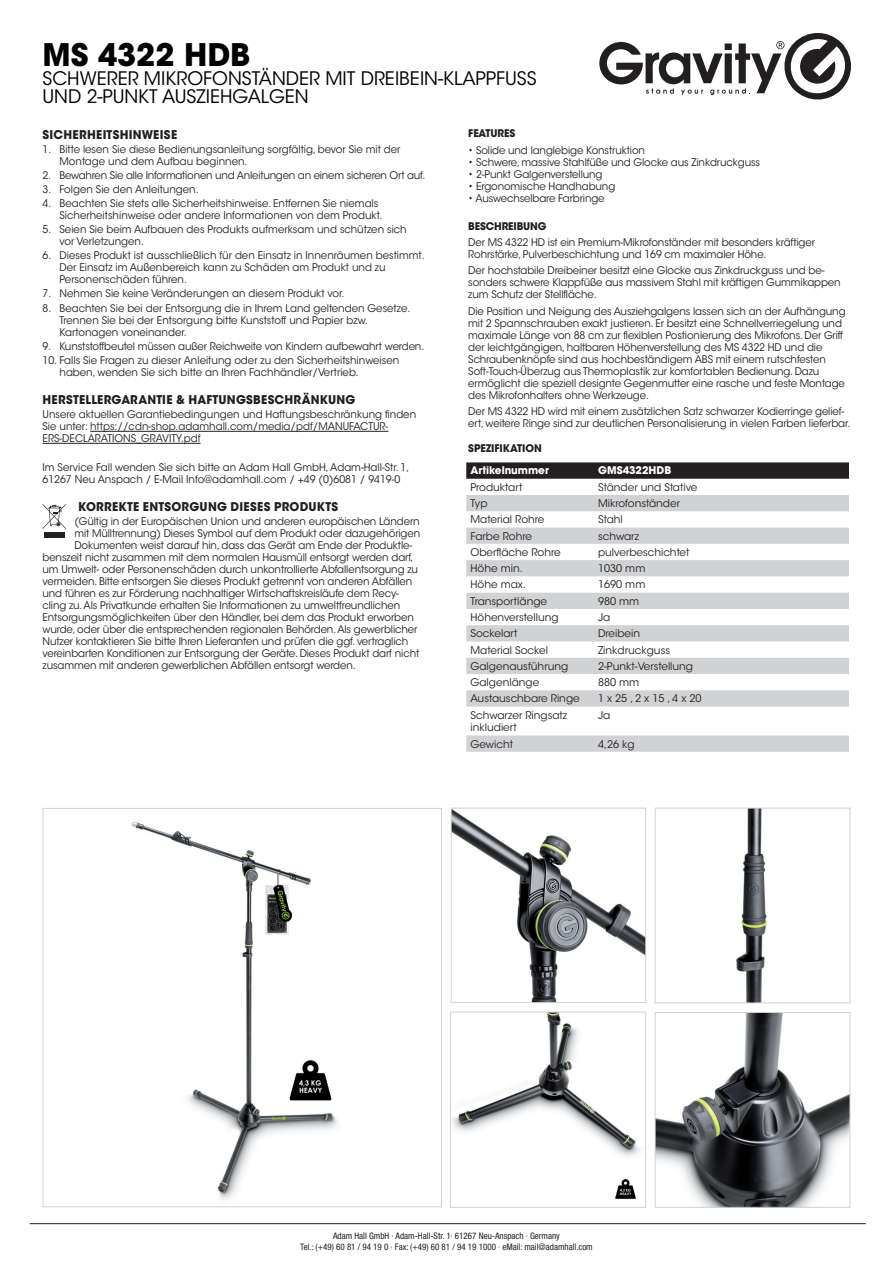
<style>
.page{position:relative;width:893px;height:1263px;background:#fff}
.page>*{position:absolute;margin:0;border:0;box-sizing:border-box;transform-origin:0 0}
.t1{font:700 30.9px "ITC Avant Garde Std";color:#030102}
.t2{font:18.6px/18.6px "ITC Avant Garde Std";color:#030102}
.t3{font:700 12px "ITC Avant Garde Std";letter-spacing:.025em;color:#231f20}
.t4{font:10.5px/12px "ITC Avant Garde Std";letter-spacing:-.01em;color:#231f20}
.t5{font:700 10.5px "ITC Avant Garde Std";letter-spacing:-.01em;color:#231f20}
.t6{font:700 10.5px "ITC Avant Garde Std";color:#fff}
.t7{font:condensed 9px/10.8px "Helvetica Neue LT Pro";color:#231f20;text-align:center}
</style>
<div class="page">
<hr style="left:90px;top:431px;width:298px;height:1px;background:#231f20">
<hr style="left:43px;top:443px;width:158px;height:1px;background:#231f20">
<div style="left:44px;top:533px;width:21px;height:5px;background:#231f20"></div>
<svg style="left:43px;top:504px;width:23px;height:25px"></svg>
<svg style="left:599px;top:33px;width:252px;height:67px"></svg>
<svg style="left:466px;top:462px;width:383px;height:17px;background:#2c2829"></svg>
<svg style="left:466px;top:495px;width:383px;height:257px"></svg>
<hr style="left:30px;top:1223px;width:836px;height:1px;background:#231f20">
<img style="left:452px;top:1014px;width:189px;height:185px">
<div style="left:450px;top:1012px;width:196px;height:196px;border:1px solid #d1d2d4"></div>
<img style="left:657px;top:1014px;width:191px;height:192px">
<div style="left:655px;top:1012px;width:195px;height:196px;border:1px solid #d1d2d4"></div>
<img style="left:131px;top:821px;width:207px;height:379px">
<img style="left:453px;top:810px;width:191px;height:191px">
<div style="left:451px;top:808px;width:195px;height:195px;border:1px solid #d1d2d4"></div>
<img style="left:736px;top:810px;width:31px;height:191px">
<div style="left:655px;top:808px;width:195px;height:195px;border:1px solid #d1d2d4"></div>
<h1 class="t1" style="left:43px;top:35px;width:209px">MS 4322 HDB</h1>
<h2 class="t2" style="left:43px;top:69px;width:496px">SCHWERER MIKROFONSTÄNDER MIT DREIBEIN-KLAPPFUSS<br>UND 2-PUNKT AUSZIEHGALGEN</h2>
<p class="t5" style="left:468px;top:127px;width:48px">FEATURES</p>
<p class="t4" style="left:468px;top:144px;width:178px">• Solide und langlebige Konstruktion</p>
<p class="t4" style="left:468px;top:156px;width:293px">• Schwere, massive Stahlfüße und Glocke aus Zinkdruckguss</p>
<p class="t4" style="left:468px;top:168px;width:136px">• 2-Punkt Galgenverstellung</p>
<p class="t4" style="left:468px;top:180px;width:149px">• Ergonomische Handhabung</p>
<p class="t4" style="left:468px;top:192px;width:138px">• Auswechselbare Farbringe</p>
<p class="t5" style="left:468px;top:219px;width:80px">BESCHREIBUNG</p>
<p class="t4" style="left:468px;top:236px;width:348px">Der MS 4322 HD ist ein Premium-Mikrofonständer mit besonders kräftiger<br>Rohrstärke, Pulverbeschichtung und 169 cm maximaler Höhe.</p>
<p class="t4" style="left:468px;top:265px;width:374px">Der hochstabile Dreibeiner besitzt eine Glocke aus Zinkdruckguss und be&shy;sonders schwere Klappfüße aus massivem Stahl mit kräftigen Gummikappen zum Schutz der Stellfläche.</p>
<p class="t4" style="left:468px;top:305px;width:379px">Die Position und Neigung des Ausziehgalgens lassen sich an der Aufhängung mit 2 Spannschrauben exakt justieren. Er besitzt eine Schnellverriegelung und maximale Länge von 88 cm zur flexiblen Postionierung des Mikrofons. Der Griff der leichtgängigen, haltbaren Höhenverstellung des MS 4322 HD und die Schraubenknöpfe sind aus hochbeständigem ABS mit einem rutschfesten Soft-Touch-Überzug aus Thermoplastik zur komfortablen Bedienung. Dazu ermöglicht die speziell designte Gegenmutter eine rasche und feste Montage des Mikrofonhalters ohne Werkzeuge.</p>
<p class="t4" style="left:468px;top:405px;width:384px">Der MS 4322 HD wird mit einem zusätzlichen Satz schwarzer Kodierringe gelief&shy;ert, weitere Ringe sind zur deutlichen Personalisierung in vielen Farben lieferbar.</p>
<p class="t5" style="left:468px;top:441px;width:75px">SPEZIFIKATION</p>
<p class="t6" style="left:470px;top:464px;width:80px">Artikelnummer</p>
<p class="t6" style="left:598px;top:464px;width:75px">GMS4322HDB</p>
<p class="t4" style="left:470px;top:481px;width:53px">Produktart</p>
<p class="t4" style="left:598px;top:481px;width:101px">Ständer und Stative</p>
<p class="t4" style="left:470px;top:497px;width:19px">Typ</p>
<p class="t4" style="left:598px;top:497px;width:84px">Mikrofonständer</p>
<p class="t4" style="left:470px;top:514px;width:75px">Material Rohre</p>
<p class="t4" style="left:598px;top:514px;width:26px">Stahl</p>
<p class="t4" style="left:470px;top:530px;width:63px">Farbe Rohre</p>
<p class="t4" style="left:598px;top:530px;width:43px">schwarz</p>
<p class="t4" style="left:470px;top:546px;width:92px">Oberfläche Rohre</p>
<p class="t4" style="left:598px;top:546px;width:93px">pulverbeschichtet</p>
<p class="t4" style="left:470px;top:562px;width:54px">Höhe min.</p>
<p class="t4" style="left:598px;top:562px;width:49px">1030 mm</p>
<p class="t4" style="left:470px;top:579px;width:57px">Höhe max.</p>
<p class="t4" style="left:598px;top:579px;width:49px">1690 mm</p>
<p class="t4" style="left:470px;top:595px;width:78px">Transportlänge</p>
<p class="t4" style="left:598px;top:595px;width:43px">980 mm</p>
<p class="t4" style="left:470px;top:611px;width:90px">Höhenverstellung</p>
<p class="t4" style="left:598px;top:611px;width:14px">Ja</p>
<p class="t4" style="left:470px;top:628px;width:48px">Sockelart</p>
<p class="t4" style="left:598px;top:628px;width:44px">Dreibein</p>
<p class="t4" style="left:470px;top:644px;width:79px">Material Sockel</p>
<p class="t4" style="left:598px;top:644px;width:74px">Zinkdruckguss</p>
<p class="t4" style="left:470px;top:660px;width:99px">Galgenausführung</p>
<p class="t4" style="left:598px;top:660px;width:97px">2-Punkt-Verstellung</p>
<p class="t4" style="left:470px;top:676px;width:70px">Galgenlänge</p>
<p class="t4" style="left:598px;top:676px;width:43px">880 mm</p>
<p class="t4" style="left:470px;top:693px;width:111px">Austauschbare Ringe</p>
<p class="t4" style="left:598px;top:693px;width:105px">1 x 25 , 2 x 15 , 4 x 20</p>
<p class="t4" style="left:470px;top:709px;width:98px;line-height:12.6px">Schwarzer Ringsatz inkludiert</p>
<p class="t4" style="left:598px;top:709px;width:14px">Ja</p>
<p class="t4" style="left:470px;top:738px;width:44px">Gewicht</p>
<p class="t4" style="left:598px;top:738px;width:38px">4,26 kg</p>
<p class="t3" style="left:43px;top:126px;width:136px">SICHERHEITSHINWEISE</p>
<p class="t4" style="left:60px;top:143px;width:342px;text-indent:-17px">1. Bitte lesen Sie diese Bedienungsanleitung sorgfältig, bevor Sie mit der<br>Montage und dem Aufbau beginnen.</p>
<p class="t4" style="left:43px;top:169px;width:384px">2. Bewahren Sie alle Informationen und Anleitungen an einem sicheren Ort auf.</p>
<p class="t4" style="left:43px;top:183px;width:158px">3. Folgen Sie den Anleitungen.</p>
<p class="t4" style="left:60px;top:197px;width:325px;text-indent:-17px">4. Beachten Sie stets alle Sicherheitshinweise. Entfernen Sie niemals<br>Sicherheitshinweise oder andere Informationen von dem Produkt.</p>
<p class="t4" style="left:60px;top:224px;width:349px;text-indent:-17px">5. Seien Sie beim Aufbauen des Produkts aufmerksam und schützen sich vor Verletzungen.</p>
<p class="t4" style="left:60px;top:250px;width:367px;text-indent:-17px">6. Dieses Produkt ist ausschließlich für den Einsatz in Innenräumen bestimmt.<br>Der Einsatz im Außenbereich kann zu Schäden am Produkt und zu<br>Personenschäden führen.</p>
<p class="t4" style="left:43px;top:288px;width:304px">7. Nehmen Sie keine Veränderungen an diesem Produkt vor.</p>
<p class="t4" style="left:60px;top:302px;width:352px;text-indent:-17px">8. Beachten Sie bei der Entsorgung die in Ihrem Land geltenden Gesetze.<br>Trennen Sie bei der Entsorgung bitte Kunststoff und Papier bzw.<br>Kartonagen voneinander.</p>
<p class="t4" style="left:43px;top:340px;width:383px">9. Kunststoffbeutel müssen außer Reichweite von Kindern aufbewahrt werden.</p>
<p class="t4" style="left:60px;top:354px;width:341px;text-indent:-17px">10. Falls Sie Fragen zu dieser Anleitung oder zu den Sicherheitshinweisen haben, wenden Sie sich bitte an Ihren Fachhändler/Vertrieb.</p>
<p class="t3" style="left:43px;top:392px;width:314px">HERSTELLERGARANTIE &amp; HAFTUNGSBESCHRÄNKUNG</p>
<p class="t4" style="left:43px;top:409px;width:375px">Unsere aktuellen Garantiebedingungen und Haftungsbeschränkung finden<br>Sie unter: https://cdn-shop.adamhall.com/media/pdf/MANUFACTUR-<br>ERS-DECLARATIONS_GRAVITY.pdf</p>
<p class="t4" style="left:43px;top:461px;width:368px">Im Service Fall wenden Sie sich bitte an Adam Hall GmbH, Adam-Hall-Str. 1,<br>61267 Neu Anspach / E-Mail Info@adamhall.com / +49 (0)6081 / 9419-0</p>
<p class="t3" style="left:78px;top:499px;width:262px">KORREKTE ENTSORGUNG DIESES PRODUKTS</p>
<p class="t4" style="left:74px;top:515px;width:347px">(Gültig in der Europäischen Union und anderen europäischen Ländern</p>
<p class="t4" style="left:74px;top:527px;width:347px">mit Mülltrennung) Dieses Symbol auf dem Produkt oder dazugehörigen</p>
<p class="t4" style="left:74px;top:539px;width:339px">Dokumenten weist darauf hin, dass das Gerät am Ende der Produktle-</p>
<p class="t4" style="left:43px;top:551px;width:373px">benszeit nicht zusammen mit dem normalen Hausmüll entsorgt werden darf,</p>
<p class="t4" style="left:43px;top:563px;width:377px">um Umwelt- oder Personenschäden durch unkontrollierte Abfallentsorgung zu</p>
<p class="t4" style="left:43px;top:575px;width:371px">vermeiden. Bitte entsorgen Sie dieses Produkt getrennt von anderen Abfällen</p>
<p class="t4" style="left:43px;top:587px;width:358px">und führen es zur Förderung nachhaltiger Wirtschaftskreisläufe dem Recy-</p>
<p class="t4" style="left:43px;top:599px;width:359px">cling zu. Als Privatkunde erhalten Sie Informationen zu umweltfreundlichen</p>
<p class="t4" style="left:43px;top:611px;width:373px">Entsorgungsmöglichkeiten über den Händler, bei dem das Produkt erworben</p>
<p class="t4" style="left:43px;top:623px;width:376px">wurde, oder über die entsprechenden regionalen Behörden. Als gewerblicher</p>
<p class="t4" style="left:43px;top:635px;width:367px">Nutzer kontaktieren Sie bitte Ihren Lieferanten und prüfen die ggf. vertraglich</p>
<p class="t4" style="left:43px;top:647px;width:378px">vereinbarten Konditionen zur Entsorgung der Geräte. Dieses Produkt darf nicht</p>
<p class="t4" style="left:43px;top:659px;width:315px">zusammen mit anderen gewerblichen Abfällen entsorgt werden.</p>
<p class="t7" style="left:300px;top:1230px;width:294px">Adam Hall GmbH · Adam-Hall-Str. 1· 61267 Neu-Anspach · Germany<br>Tel.: (+49) 60 81 / 94 19 0 · Fax: (+49) 60 81 / 94 19 1000 · eMail: mail@adamhall.com</p>
</div>
